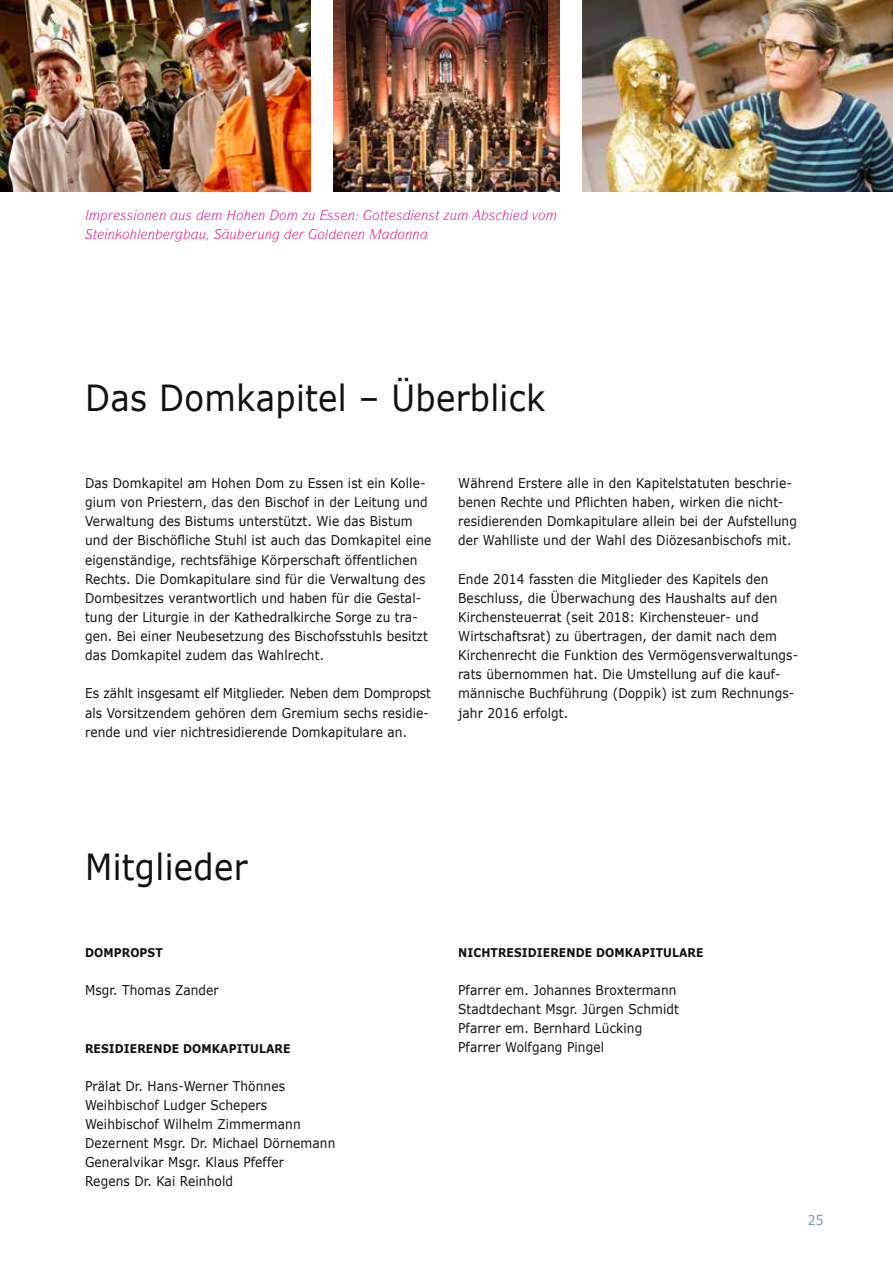
<style>
.page{position:relative;width:893px;height:1263px;background:#fff}
.page>*{position:absolute;margin:0;border:0;box-sizing:border-box;transform-origin:0 0}
.t1{font:36px "Verdana";letter-spacing:.01em;color:#12120d;scale:.9 1}
.t2{font:13.5px/19.2px "Verdana";letter-spacing:.01em;color:#12120d;scale:.9 1}
.t3{font:italic 13.5px "ITC Symbol Std";color:#e6007c}
.t4{font:13.5px "Verdana";color:#779cad;scale:.9 1}
.t5{font:700 12px "Verdana";letter-spacing:.01em;color:#12120d;scale:.9 1}
</style>
<div class="page">
<img style="left:334px;top:0;width:225px;height:191px">
<img style="left:583px;top:0;width:310px;height:191px">
<img style="left:0;top:0;width:310px;height:191px">
<p class="t3" style="left:120px;top:207px;width:73px">▲▲ □■ ■ ◆▲</p>
<p class="t3" style="left:226px;top:207px;width:62px">★□ ■ □</p>
<p class="t3" style="left:308px;top:207px;width:48px">◆ ▲▲ ■</p>
<p class="t3" style="left:372px;top:207px;width:32px">□▼▼ ▲</p>
<p class="t3" style="left:421px;top:207px;width:37px">■▲▼ ◆</p>
<p class="t3" style="left:93px;top:226px;width:64px">▼ ■□●■</p>
<p class="t3" style="left:317px;top:226px;width:49px">□● ■■</p>
<p class="t3" style="left:398px;top:226px;width:24px">□■■</p>
<h1 class="t1" style="left:85px;top:374px;width:513px">Das Domkapitel – Überblick</h1>
<p class="t2" style="left:85px;top:473px;width:386px">Das Domkapitel am Hohen Dom zu Essen ist ein Kolle&shy;gium von Priestern, das den Bischof in der Leitung und Verwaltung des Bistums unterstützt. Wie das Bistum und der Bischöfliche Stuhl ist auch das Domkapitel eine eigenständige, rechtsfähige Körperschaft öffentlichen Rechts. Die Domkapitulare sind für die Verwaltung des Dombesitzes verantwortlich und haben für die Gestal&shy;tung der Liturgie in der Kathedralkirche Sorge zu tra&shy;gen. Bei einer Neubesetzung des Bischofsstuhls besitzt das Domkapitel zudem das Wahlrecht.</p>
<p class="t2" style="left:85px;top:684px;width:386px">Es zählt insgesamt elf Mitglieder. Neben dem Dompropst als Vorsitzendem gehören dem Gremium sechs residie&shy;rende und vier nichtresidierende Domkapitulare an.</p>
<p class="t2" style="left:458px;top:473px;width:378px">Während Erstere alle in den Kapitelstatuten beschrie&shy;benen Rechte und Pflichten haben, wirken die nicht&shy;residierenden Domkapitulare allein bei der Aufstellung der Wahlliste und der Wahl des Diözesanbischofs mit.</p>
<p class="t2" style="left:458px;top:569px;width:379px">Ende 2014 fassten die Mitglieder des Kapitels den Beschluss, die Überwachung des Haushalts auf den Kirchensteuerrat (seit 2018: Kirchensteuer- und Wirtschaftsrat) zu übertragen, der damit nach dem Kirchenrecht die Funktion des Vermögensverwaltungs&shy;rats übernommen hat. Die Umstellung auf die kauf&shy;männische Buchführung (Doppik) ist zum Rechnungs&shy;jahr 2016 erfolgt.</p>
<h1 class="t1" style="left:85px;top:842px;width:182px">Mitglieder</h1>
<p class="t5" style="left:85px;top:944px;width:88px">DOMPROPST</p>
<p class="t2" style="left:85px;top:980px;width:150px">Msgr. Thomas Zander</p>
<p class="t5" style="left:85px;top:1039px;width:230px">RESIDIERENDE DOMKAPITULARE</p>
<p class="t2" style="left:85px;top:1076px;width:280px">Prälat Dr. Hans-Werner Thönnes<br>Weihbischof Ludger Schepers<br>Weihbischof Wilhelm Zimmermann<br>Dezernent Msgr. Dr. Michael Dörnemann<br>Generalvikar Msgr. Klaus Pfeffer<br>Regens Dr. Kai Reinhold</p>
<p class="t5" style="left:458px;top:944px;width:274px">NICHTRESIDIERENDE DOMKAPITULARE</p>
<p class="t2" style="left:458px;top:980px;width:247px">Pfarrer em. Johannes Broxtermann<br>Stadtdechant Msgr. Jürgen Schmidt<br>Pfarrer em. Bernhard Lücking<br>Pfarrer Wolfgang Pingel</p>
<p class="t4" style="left:808px;top:1210px;width:19px">25</p>
</div>
